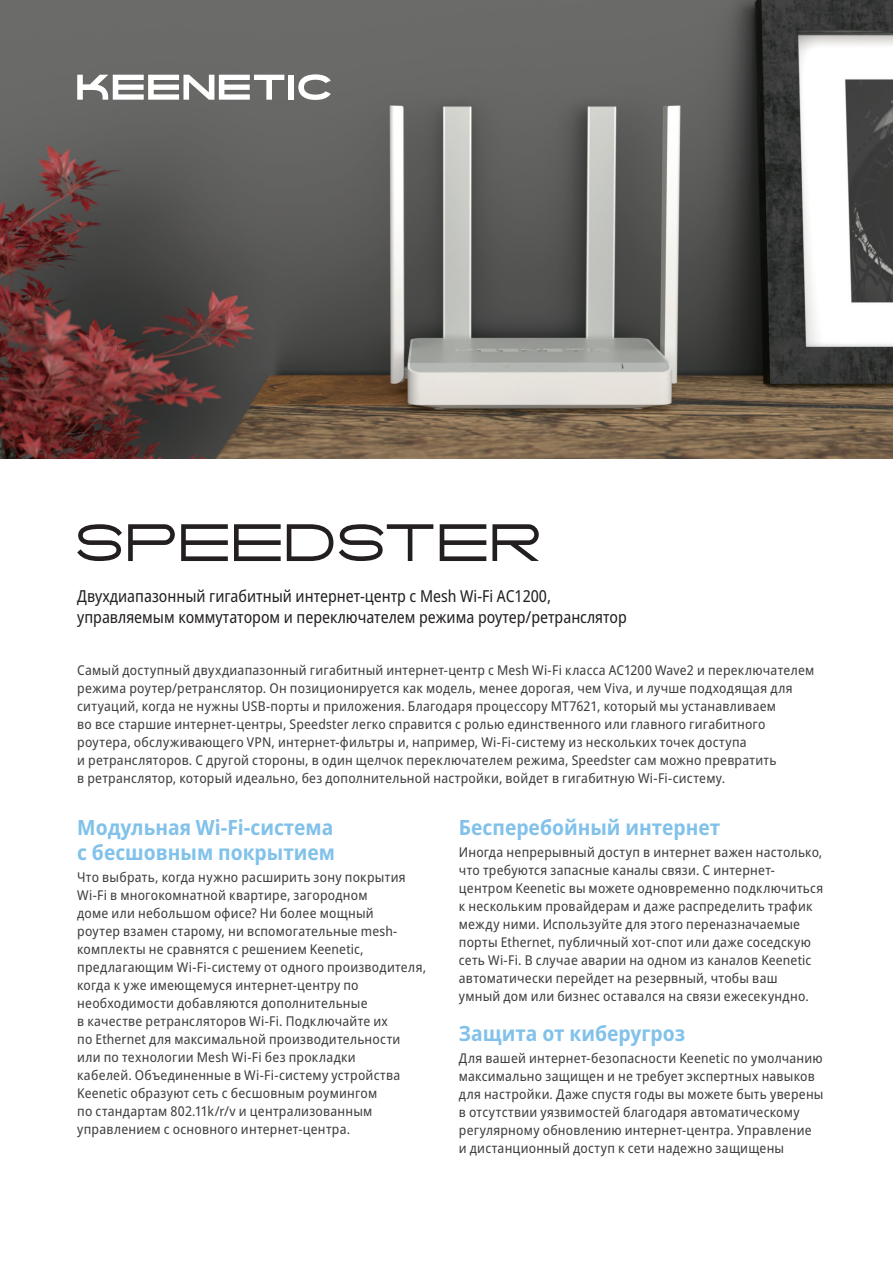
<style>
.page{position:relative;width:893px;height:1263px;background:#fff}
.page>*{position:absolute;margin:0;border:0;box-sizing:border-box;transform-origin:0 0}
.t1{font:700 semi-condensed 21px/25.2px "Noto Sans";color:#82c2ea}
.t2{font:semi-condensed 16.5px/21px "Noto Sans";color:#231f20;scale:.95 1}
.t3{font:semi-condensed 13.5px/18px "Noto Sans";letter-spacing:.015em;color:#3e3e3f}
</style>
<div class="page">
<img style="left:0;top:1px;width:893px;height:457px">
<div style="left:289px;top:75px;width:5px;height:25px;background:#fff"></div>
<svg style="left:77px;top:75px;width:207px;height:25px"></svg>
<svg style="left:298px;top:74px;width:33px;height:26px"></svg>
<svg style="left:287px;top:524px;width:46px;height:37px"></svg>
<svg style="left:77px;top:524px;width:45px;height:37px"></svg>
<svg style="left:339px;top:524px;width:94px;height:37px"></svg>
<svg style="left:492px;top:524px;width:47px;height:37px"></svg>
<svg style="left:181px;top:524px;width:47px;height:37px"></svg>
<svg style="left:234px;top:524px;width:47px;height:37px"></svg>
<svg style="left:440px;top:524px;width:46px;height:37px"></svg>
<svg style="left:128px;top:524px;width:47px;height:37px"></svg>
<p class="t2" style="left:77px;top:586px;width:580px">Двухдиапазонный гигабитный интернет-центр с Mesh Wi-Fi AC1200, управляемым коммутатором и переключателем режима роутер/ретранслятор</p>
<p class="t3" style="left:77px;top:661px;width:739px">Самый доступный двухдиапазонный гигабитный интернет-центр с Mesh Wi-Fi класса AC1200 Wave2 и переключателем режима роутер/ретранслятор. Он позиционируется как модель, менее дорогая, чем Viva, и лучше подходящая для ситуаций, когда не нужны USB-порты и приложения. Благодаря процессору MT7621, который мы устанавливаем<br>во все старшие интернет-центры, Speedster легко справится с ролью единственного или главного гигабитного роутера, обслуживающего VPN, интернет-фильтры и, например, Wi-Fi-систему из нескольких точек доступа<br>и ретрансляторов. С другой стороны, в один щелчок переключателем режима, Speedster сам можно превратить<br>в ретранслятор, который идеально, без дополнительной настройки, войдет в гигабитную Wi-Fi-систему.</p>
<h1 class="t1" style="left:77px;top:815px;width:259px">Модульная Wi-Fi-система с бесшовным покрытием</h1>
<p class="t3" style="left:77px;top:868px;width:350px">Что выбрать, когда нужно расширить зону покрытия Wi-Fi в многокомнатной квартире, загородном<br>доме или небольшом офисе? Ни более мощный<br>роутер взамен старому, ни вспомогательные mesh&shy;комплекты не сравнятся с решением Keenetic, предлагающим Wi-Fi-систему от одного производителя, когда к уже имеющемуся интернет-центру по необходимости добавляются дополнительные<br>в качестве ретрансляторов Wi-Fi. Подключайте их<br>по Ethernet для максимальной производительности или по технологии Mesh Wi-Fi без прокладки<br>кабелей. Объединенные в Wi-Fi-систему устройства Keenetic образуют сеть с бесшовным роумингом<br>по стандартам 802.11k/r/v и централизованным управлением с основного интернет-центра.</p>
<h1 class="t1" style="left:459px;top:815px;width:263px">Бесперебойный интернет</h1>
<p class="t3" style="left:459px;top:843px;width:366px">Иногда непрерывный доступ в интернет важен настолько, что требуются запасные каналы связи. С интернет&shy;центром Keenetic вы можете одновременно подключиться к нескольким провайдерам и даже распределить трафик между ними. Используйте для этого переназначаемые порты Ethernet, публичный хот-спот или даже соседскую сеть Wi-Fi. В случае аварии на одном из каналов Keenetic автоматически перейдет на резервный, чтобы ваш<br>умный дом или бизнес оставался на связи ежесекундно.</p>
<h1 class="t1" style="left:459px;top:1021px;width:228px">Защита от киберугроз</h1>
<p class="t3" style="left:459px;top:1050px;width:366px">Для вашей интернет-безопасности Keenetic по умолчанию максимально защищен и не требует экспертных навыков для настройки. Даже спустя годы вы можете быть уверены в отсутствии уязвимостей благодаря автоматическому регулярному обновлению интернет-центра. Управление<br>и дистанционный доступ к сети надежно защищены</p>
</div>
